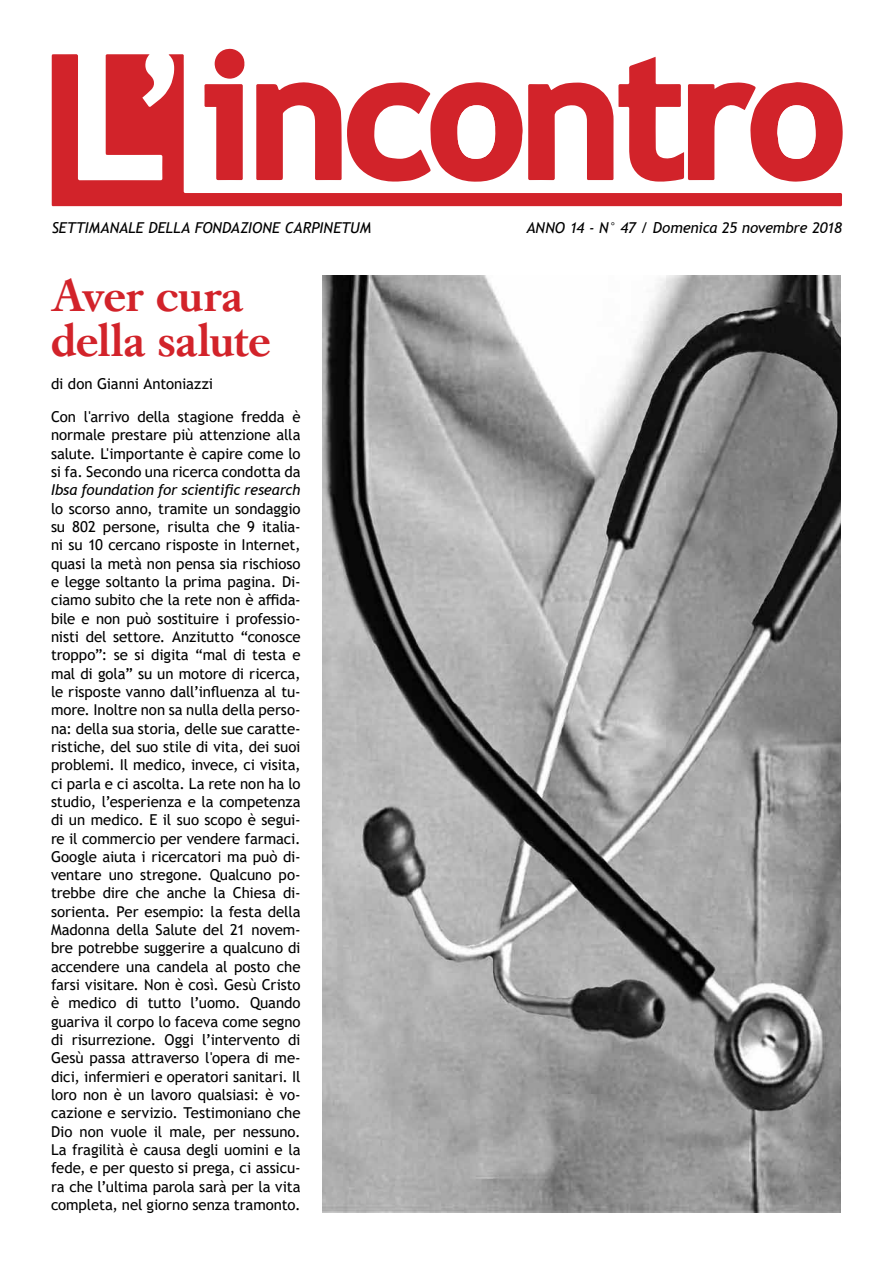
<style>
.page{position:relative;width:893px;height:1263px;background:#fff}
.page>*{position:absolute;margin:0;border:0;box-sizing:border-box;transform-origin:0 0}
.t1{font:500 45px/45px "Caslon Book BE";letter-spacing:.01em;color:#d2232a}
.t2{font:15px/18.3px "Trebuchet MS";letter-spacing:-.005em;color:#000;text-align:justify}
.t3{font:italic 15px "Trebuchet MS";letter-spacing:-.005em;color:#000}
</style>
<div class="page">
<svg style="left:52px;top:54px;width:790px;height:152px;fill:#d2232a"></svg>
<svg style="left:204px;top:48px;width:41px;height:132px"></svg>
<svg style="left:256px;top:57px;width:587px;height:125px"></svg>
<img style="left:322px;top:276px;width:518px;height:936px">
<p class="t3" style="left:52px;top:218px;width:321px">SETTIMANALE DELLA FONDAZIONE CARPINETUM</p>
<p class="t3" style="left:526px;top:218px;width:317px">ANNO 14 - N° 47 / Domenica 25 novembre 2018</p>
<h1 class="t1" style="left:51px;top:274px;width:222px">Aver cura della salute</h1>
<p class="t2" style="left:51px;top:374px;width:164px">di don Gianni Antoniazzi</p>
<p class="t2" style="left:51px;top:407px;width:251px">Con l'arrivo della stagione fredda è normale prestare più attenzione alla salute. L'importante è capire come lo si fa. Secondo una ricerca condotta da</p>
<p class="t3" style="left:51px;top:481px;width:251px">Ibsa foundation for scientific research</p>
<p class="t2" style="left:51px;top:499px;width:251px">lo scorso anno, tramite un sondaggio su 802 persone, risulta che 9 italia&shy;ni su 10 cercano risposte in Internet, quasi la metà non pensa sia rischioso e legge soltanto la prima pagina. Di&shy;ciamo subito che la rete non è affida&shy;bile e non può sostituire i professio&shy;nisti del settore. Anzitutto “conosce troppo”: se si digita “mal di testa e mal di gola” su un motore di ricerca, le risposte vanno dall’influenza al tu&shy;more. Inoltre non sa nulla della perso&shy;na: della sua storia, delle sue caratte&shy;ristiche, del suo stile di vita, dei suoi problemi. Il medico, invece, ci visita, ci parla e ci ascolta. La rete non ha lo studio, l’esperienza e la competenza di un medico. E il suo scopo è segui&shy;re il commercio per vendere farmaci.<br>Google aiuta i ricercatori ma può di&shy;ventare uno stregone. Qualcuno po&shy;trebbe dire che anche la Chiesa di&shy;sorienta. Per esempio: la festa della Madonna della Salute del 21 novem&shy;bre potrebbe suggerire a qualcuno di accendere una candela al posto che farsi visitare. Non è così. Gesù Cristo è medico di tutto l’uomo. Quando guariva il corpo lo faceva come segno di risurrezione. Oggi l’intervento di Gesù passa attraverso l'opera di me&shy;dici, infermieri e operatori sanitari. Il loro non è un lavoro qualsiasi: è vo&shy;cazione e servizio. Testimoniano che Dio non vuole il male, per nessuno.<br>La fragilità è causa degli uomini e la fede, e per questo si prega, ci assicu&shy;ra che l’ultima parola sarà per la vita completa, nel giorno senza tramonto.</p>
</div>
